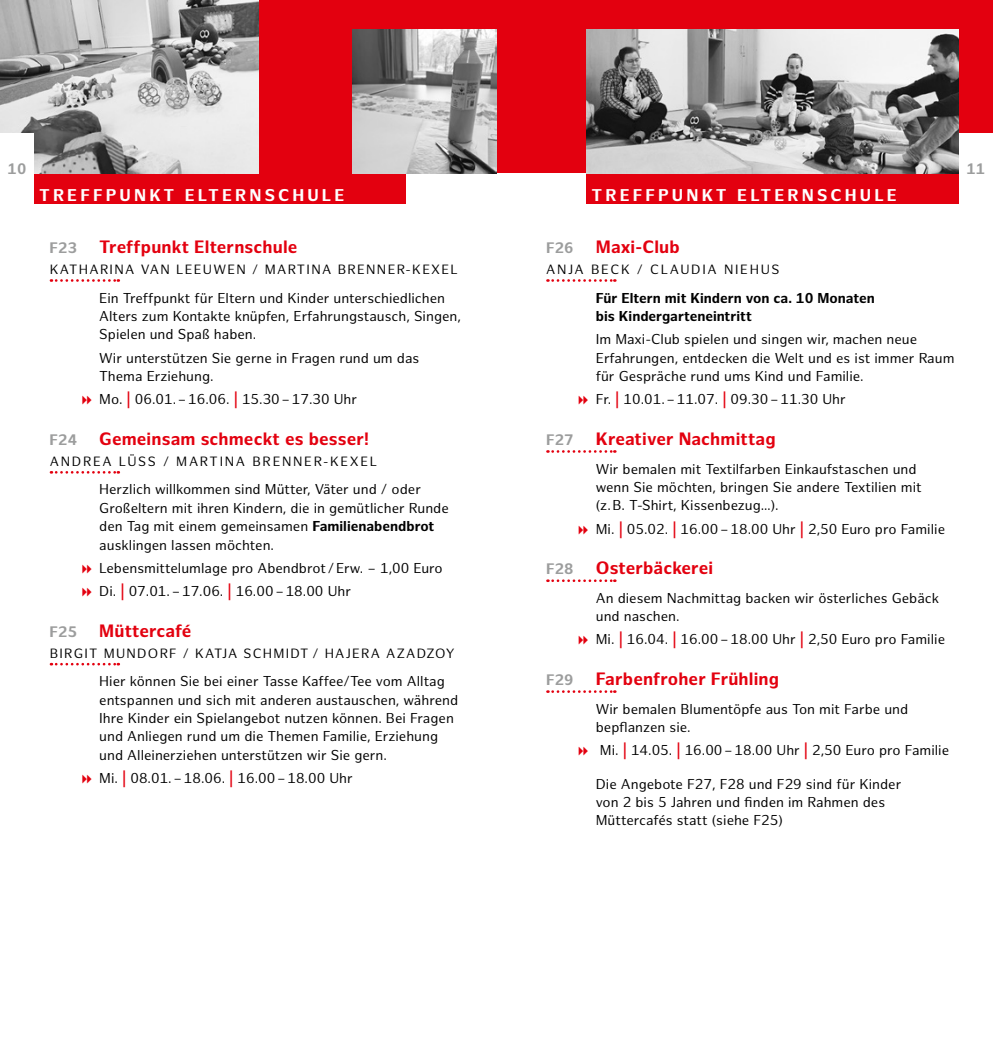
<style>
.page{position:relative;width:993px;height:1042px;background:#fff}
.page>*{position:absolute;margin:0;border:0;box-sizing:border-box;transform-origin:0 0}
.t1{font:700 17.5px "Hamburg Sans";letter-spacing:.01em;color:#e3000f}
.t2{font:700 16.62px "Hamburg Sans";letter-spacing:.19em;color:#fff}
.t3{font:700 14.88px "Hamburg Sans";letter-spacing:.01em;color:#9c9d9d}
.t4{font:14px/18.4px "Hamburg Sans";color:#000}
.t5{font:700 14px/18.4px "Hamburg Sans";color:#000}
.t6{font:13.12px "Hamburg Sans";letter-spacing:.1em;color:#000}
.t7{font:13.12px "Hamburg Sans";letter-spacing:.13em;color:#000}
.s1{font-weight:700;color:#e3000f}
.s2{font-weight:700}
</style>
<div class="page">
<div style="left:0;top:0;width:992px;height:203px;background:#e3000f"></div>
<div style="left:406px;top:174px;width:180px;height:32px;background:#fff"></div>
<img style="left:0;top:0;width:258px;height:174px">
<img style="left:586px;top:30px;width:372px;height:144px">
<img style="left:352px;top:30px;width:144px;height:144px">
<div style="left:0;top:133px;width:34px;height:73px;background:#fff"></div>
<div style="left:958px;top:133px;width:34px;height:73px;background:#fff"></div>
<svg style="left:51px;top:279px;width:68px;height:3px"></svg>
<svg style="left:51px;top:471px;width:68px;height:3px"></svg>
<svg style="left:51px;top:663px;width:68px;height:2px"></svg>
<svg style="left:547px;top:279px;width:68px;height:3px"></svg>
<svg style="left:547px;top:450px;width:68px;height:3px"></svg>
<svg style="left:547px;top:579px;width:68px;height:3px"></svg>
<svg style="left:547px;top:690px;width:68px;height:3px"></svg>
<p class="t3" style="left:8px;top:160px;width:20px">10</p>
<p class="t3" style="left:966px;top:160px;width:20px">11</p>
<p class="t2" style="left:39px;top:186px;width:307px">TREFFPUNKT ELTERNSCHULE</p>
<p class="t2" style="left:591px;top:185px;width:307px">TREFFPUNKT ELTERNSCHULE</p>
<p class="t3" style="left:50px;top:239px;width:29px">F23</p>
<p class="t1" style="left:99px;top:237px;width:200px">Treffpunkt Elternschule</p>
<p class="t6" style="left:50px;top:262px;width:409px">KATHARINA VAN LEEUWEN / MARTINA BRENNER-KEXEL</p>
<p class="t4" style="left:99px;top:289px;width:363px">Ein Treffpunkt für Eltern und Kinder unterschiedlichen<br>Alters zum Kontakte knüpfen, Erfahrungstausch, Singen,<br>Spielen und Spaß haben.</p>
<p class="t4" style="left:99px;top:349px;width:321px">Wir unterstützen Sie gerne in Fragen rund um das<br>Thema Erziehung.</p>
<p class="t4" style="left:99px;top:391px;width:259px">Mo. <span class="s1">|</span> 06.01.–16.06. <span class="s1">|</span> 15.30–17.30 Uhr</p>
<p class="t3" style="left:50px;top:431px;width:29px">F24</p>
<p class="t1" style="left:99px;top:429px;width:271px">Gemeinsam schmeckt es besser!</p>
<p class="t7" style="left:50px;top:454px;width:329px">ANDREA LÜSS / MARTINA BRENNER-KEXEL</p>
<p class="t4" style="left:99px;top:481px;width:351px">Herzlich willkommen sind Mütter, Väter und / oder Großeltern mit ihren Kindern, die in gemütlicher Runde den Tag mit einem gemeinsamen <span class="s2">Familienabendbrot </span>ausklingen lassen möchten.</p>
<p class="t4" style="left:99px;top:557px;width:345px;line-height:23.3px">Lebensmittelumlage pro Abendbrot /Erw. – 1,00 Euro<br>Di. <span class="s1">|</span> 07.01.–17.06. <span class="s1">|</span> 16.00–18.00 Uhr</p>
<p class="t3" style="left:50px;top:623px;width:29px">F25</p>
<p class="t1" style="left:99px;top:621px;width:94px">Müttercafé</p>
<p class="t6" style="left:50px;top:646px;width:406px">BIRGIT MUNDORF / KATJA SCHMIDT / HAJERA AZADZOY</p>
<p class="t4" style="left:99px;top:672px;width:360px">Hier können Sie bei einer Tasse Kaffee/Tee vom Alltag entspannen und sich mit anderen austauschen, während Ihre Kinder ein Spielangebot nutzen können. Bei Fragen und Anliegen rund um die Themen Familie, Erziehung und Alleinerziehen unterstützen wir Sie gern.</p>
<p class="t4" style="left:99px;top:769px;width:255px">Mi. <span class="s1">|</span> 08.01.–18.06. <span class="s1">|</span> 16.00–18.00 Uhr</p>
<p class="t3" style="left:546px;top:239px;width:29px">F26</p>
<p class="t1" style="left:595px;top:237px;width:85px">Maxi-Club</p>
<p class="t7" style="left:546px;top:262px;width:235px">ANJA BECK / CLAUDIA NIEHUS</p>
<p class="t5" style="left:595px;top:289px;width:280px">Für Eltern mit Kindern von ca. 10 Monaten bis Kindergarteneintritt</p>
<p class="t4" style="left:595px;top:331px;width:360px">Im Maxi-Club spielen und singen wir, machen neue<br>Erfahrungen, entdecken die Welt und es ist immer Raum für Gespräche rund ums Kind und Familie.</p>
<p class="t4" style="left:595px;top:391px;width:251px">Fr. <span class="s1">|</span> 10.01.–11.07. <span class="s1">|</span> 09.30–11.30 Uhr</p>
<p class="t3" style="left:546px;top:431px;width:29px">F27</p>
<p class="t1" style="left:595px;top:429px;width:181px">Kreativer Nachmittag</p>
<p class="t4" style="left:595px;top:460px;width:327px">Wir bemalen mit Textilfarben Einkaufstaschen und wenn Sie möchten, bringen Sie andere Textilien mit (z.B. T-Shirt, Kissenbezug…).</p>
<p class="t4" style="left:595px;top:520px;width:350px">Mi. <span class="s1">|</span> 05.02. <span class="s1">|</span> 16.00–18.00 Uhr <span class="s1">|</span> 2,50 Euro pro Familie</p>
<p class="t3" style="left:546px;top:560px;width:29px">F28</p>
<p class="t1" style="left:595px;top:558px;width:119px">Osterbäckerei</p>
<p class="t4" style="left:595px;top:589px;width:345px">An diesem Nachmittag backen wir österliches Gebäck und naschen.</p>
<p class="t4" style="left:595px;top:631px;width:350px">Mi. <span class="s1">|</span> 16.04. <span class="s1">|</span> 16.00–18.00 Uhr <span class="s1">|</span> 2,50 Euro pro Familie</p>
<p class="t3" style="left:546px;top:671px;width:29px">F29</p>
<p class="t1" style="left:595px;top:669px;width:185px">Farbenfroher Frühling</p>
<p class="t4" style="left:595px;top:700px;width:314px">Wir bemalen Blumentöpfe aus Ton mit Farbe und bepflanzen sie.</p>
<p class="t4" style="left:599px;top:742px;width:350px">Mi. <span class="s1">|</span> 14.05. <span class="s1">|</span> 16.00–18.00 Uhr <span class="s1">|</span> 2,50 Euro pro Familie</p>
<p class="t4" style="left:595px;top:775px;width:307px">Die Angebote F27, F28 und F29 sind für Kinder von 2 bis 5 Jahren und finden im Rahmen des<br>Müttercafés statt (siehe F25)</p>
</div>
